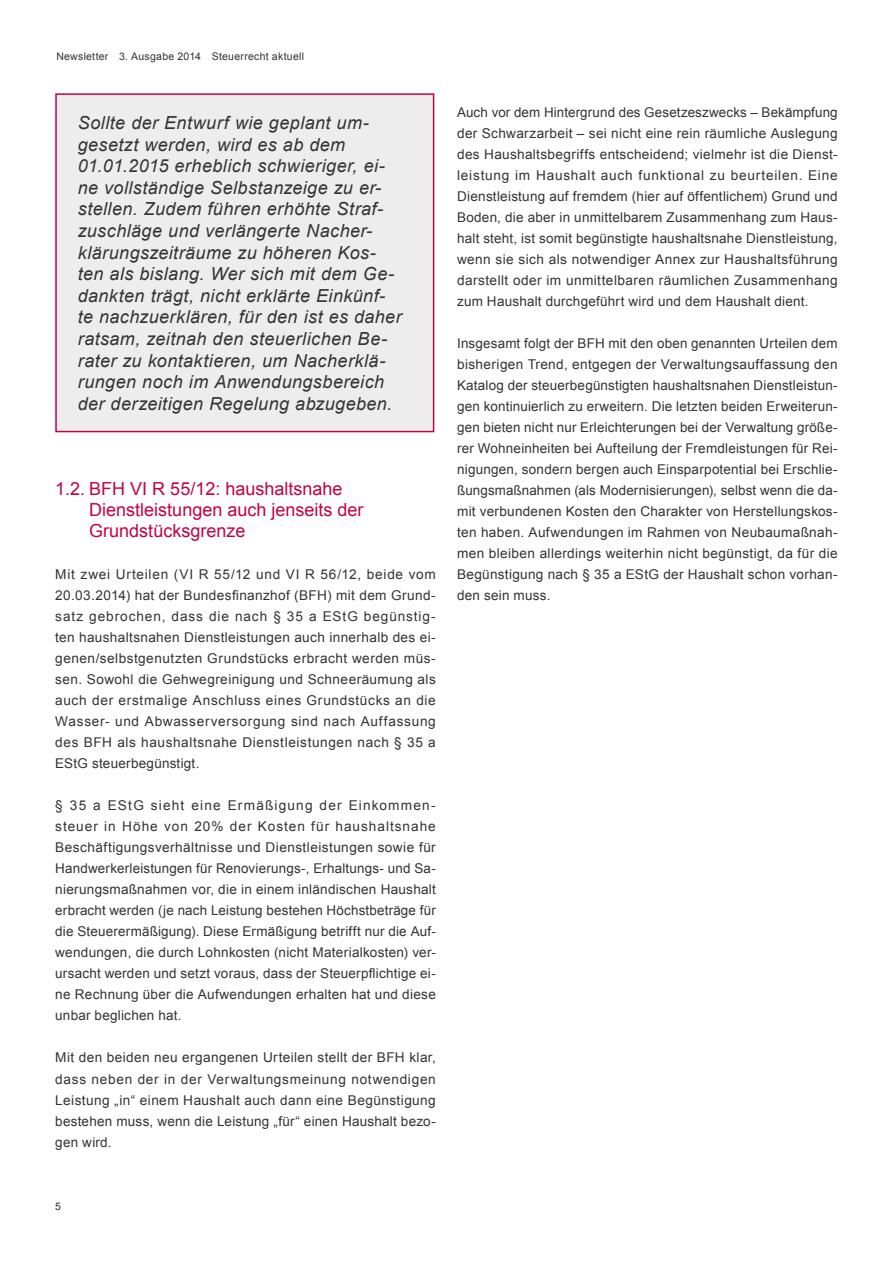
<style>
.page{position:relative;width:893px;height:1263px;background:#fff}
.page>*{position:absolute;margin:0;border:0;box-sizing:border-box;transform-origin:0 0}
.t1{font:italic 18px/21.6px "Arial";letter-spacing:.025em;color:#333332}
.t2{font:18px/21px "Arial";color:#c20344}
.t3{font:13.5px/21px "Arial";letter-spacing:.02em;color:#333332;text-align:justify}
.t4{font:10.5px "Arial";letter-spacing:.025em;color:#333332}
</style>
<div class="page">
<div style="left:56px;top:94px;width:378px;height:338px;background:#ededed"></div>
<div style="left:55px;top:93px;width:379px;height:339px;border:2px solid #c20344"></div>
<p class="t4" style="left:56px;top:49px;width:249px">Newsletter 3. Ausgabe 2014 Steuerrecht aktuell</p>
<p class="t1" style="left:78px;top:112px;width:325px">Sollte der Entwurf wie geplant um&shy;gesetzt werden, wird es ab dem 01.01.2015 erheblich schwieriger, ei&shy;ne vollständige Selbstanzeige zu er&shy;stellen. Zudem führen erhöhte Straf&shy;zuschläge und verlängerte Nacher&shy;klärungszeiträume zu höheren Kos&shy;ten als bislang. Wer sich mit dem Ge&shy;dankten trägt, nicht erklärte Einkünf&shy;te nachzuerklären, für den ist es daher ratsam, zeitnah den steuerlichen Be&shy;rater zu kontaktieren, um Nacherklä&shy;rungen noch im Anwendungsbereich der derzeitigen Regelung abzugeben.</p>
<h1 class="t2" style="left:89px;top:479px;width:276px;text-indent:-34px">1.2. BFH VI R 55/12: haushaltsnahe<br>Dienstleistungen auch jenseits der<br>Grundstücksgrenze</h1>
<p class="t3" style="left:55px;top:564px;width:382px">Mit zwei Urteilen (VI R 55/12 und VI R 56/12, beide vom 20.03.2014) hat der Bundesfinanzhof (BFH) mit dem Grund&shy;satz gebrochen, dass die nach § 35 a EStG begünstig&shy;ten haushaltsnahen Dienstleistungen auch innerhalb des ei&shy;genen/selbstgenutzten Grundstücks erbracht werden müs&shy;sen. Sowohl die Gehwegreinigung und Schneeräumung als auch der erstmalige Anschluss eines Grundstücks an die Wasser- und Abwasserversorgung sind nach Auffassung des BFH als haushaltsnahe Dienstleistungen nach § 35 a EStG steuerbegünstigt.</p>
<p class="t3" style="left:55px;top:795px;width:382px">§ 35 a EStG sieht eine Ermäßigung der Einkommen&shy;steuer in Höhe von 20% der Kosten für haushaltsnahe Beschäftigungsverhältnisse und Dienstleistungen sowie für Handwerkerleistungen für Renovierungs-, Erhaltungs- und Sa&shy;nierungsmaßnahmen vor, die in einem inländischen Haushalt erbracht werden (je nach Leistung bestehen Höchstbeträge für die Steuerermäßigung). Diese Ermäßigung betrifft nur die Auf&shy;wendungen, die durch Lohnkosten (nicht Materialkosten) ver&shy;ursacht werden und setzt voraus, dass der Steuerpflichtige ei&shy;ne Rechnung über die Aufwendungen erhalten hat und diese unbar beglichen hat.</p>
<p class="t3" style="left:55px;top:1047px;width:382px">Mit den beiden neu ergangenen Urteilen stellt der BFH klar, dass neben der in der Verwaltungsmeinung notwendigen Leistung „in“ einem Haushalt auch dann eine Begünstigung bestehen muss, wenn die Leistung „für“ einen Haushalt bezo&shy;gen wird.</p>
<p class="t3" style="left:457px;top:102px;width:382px">Auch vor dem Hintergrund des Gesetzeszwecks – Bekämpfung der Schwarzarbeit – sei nicht eine rein räumliche Auslegung des Haushaltsbegriffs entscheidend; vielmehr ist die Dienst&shy;leistung im Haushalt auch funktional zu beurteilen. Eine Dienstleistung auf fremdem (hier auf öffentlichem) Grund und Boden, die aber in unmittelbarem Zusammenhang zum Haus&shy;halt steht, ist somit begünstigte haushaltsnahe Dienstleistung, wenn sie sich als notwendiger Annex zur Haushaltsführung darstellt oder im unmittelbaren räumlichen Zusammenhang zum Haushalt durchgeführt wird und dem Haushalt dient.</p>
<p class="t3" style="left:457px;top:333px;width:382px">Insgesamt folgt der BFH mit den oben genannten Urteilen dem bisherigen Trend, entgegen der Verwaltungsauffassung den Katalog der steuerbegünstigten haushaltsnahen Dienstleistun&shy;gen kontinuierlich zu erweitern. Die letzten beiden Erweiterun&shy;gen bieten nicht nur Erleichterungen bei der Verwaltung größe&shy;rer Wohneinheiten bei Aufteilung der Fremdleistungen für Rei&shy;nigungen, sondern bergen auch Einsparpotential bei Erschlie&shy;ßungsmaßnahmen (als Modernisierungen), selbst wenn die da&shy;mit verbundenen Kosten den Charakter von Herstellungskos&shy;ten haben. Aufwendungen im Rahmen von Neubaumaßnah&shy;men bleiben allerdings weiterhin nicht begünstigt, da für die Begünstigung nach § 35 a EStG der Haushalt schon vorhan&shy;den sein muss.</p>
<p class="t4" style="left:55px;top:1199px;width:7px">5</p>
</div>
